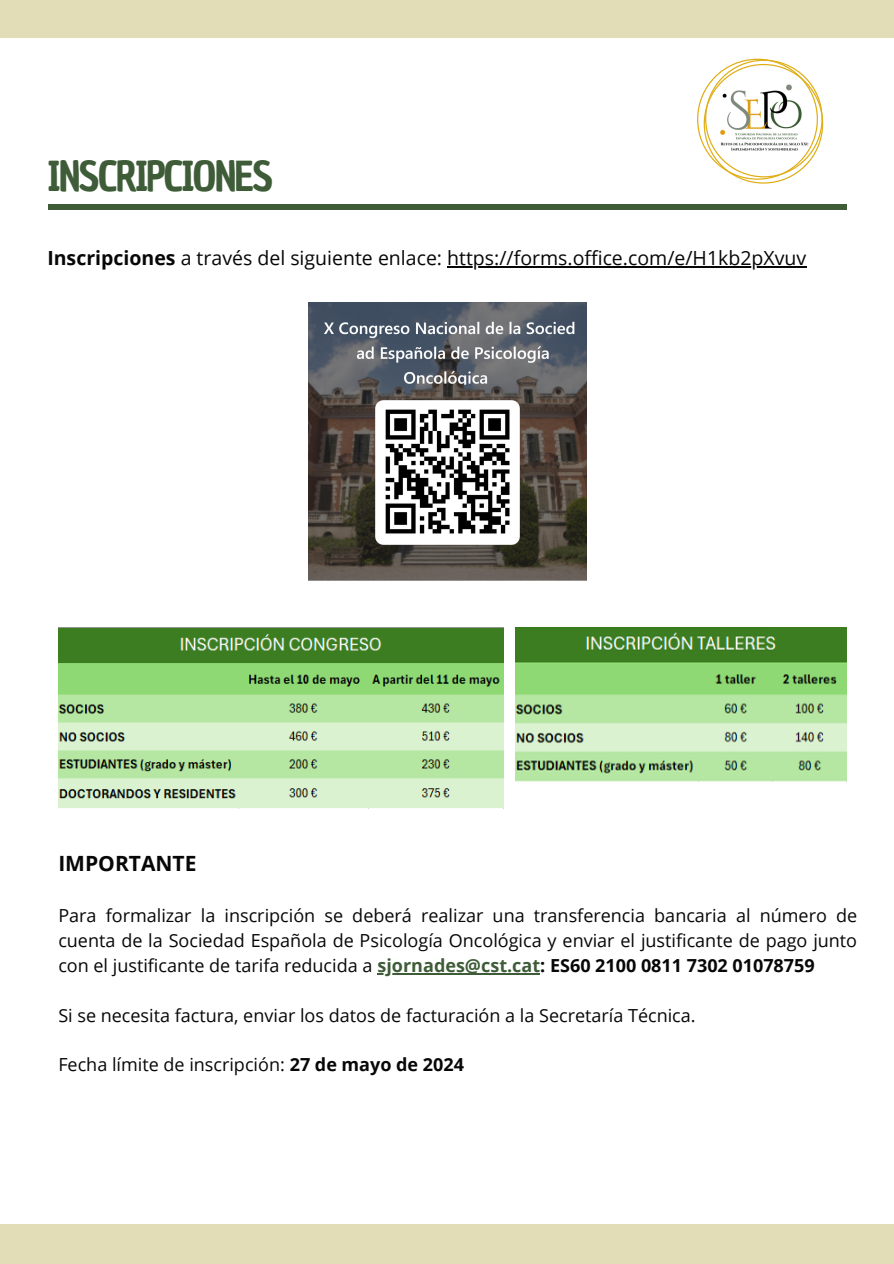
<style>
.page{position:relative;width:894px;height:1264px;background:#fff}
.page>*{position:absolute;margin:0;border:0;box-sizing:border-box;transform-origin:0 0}
.t1{font:40.35px "Chau Philomene One";letter-spacing:-.05em;color:#3e5c37}
.t2{font:700 21px "Open Sans";color:#070707}
.t3{font:19.5px "Open Sans";color:#070707}
.t4{font:18px/24.8px "Open Sans";color:#070707;text-align:justify}
.s1{font-weight:700}
.s2{font-weight:700;color:#3e5c37}
</style>
<div class="page">
<div style="left:48px;top:204px;width:798px;height:5px;background:#3e5c37"></div>
<div style="left:0;top:1224px;width:893px;height:39px;background:#e2dcb7"></div>
<div style="left:0;top:0;width:893px;height:38px;background:#e2dcb7"></div>
<svg style="left:697px;top:59px;width:125px;height:125px"></svg>
<img style="left:58px;top:627px;width:445px;height:181px">
<img style="left:515px;top:627px;width:331px;height:154px">
<img style="left:308px;top:303px;width:278px;height:278px">
<hr style="left:377px;top:973px;width:163px;height:1px;background:#3e5c37">
<hr style="left:447px;top:266px;width:359px;height:1px;background:#070707">
<h1 class="t1" style="left:48px;top:149px;width:227px">INSCRIPCIONES</h1>
<p class="t3" style="left:47px;top:244px;width:760px"><span class="s1">Inscripciones</span> a través del siguiente enlace: https://forms.office.com/e/H1kb2pXvuv</p>
<p class="t2" style="left:58px;top:848px;width:140px">IMPORTANTE</p>
<p class="t4" style="left:58px;top:903px;width:800px">Para formalizar la inscripción se deberá realizar una transferencia bancaria al número de cuenta de la Sociedad Española de Psicología Oncológica y enviar el justificante de pago junto con el justificante de tarifa reducida a <span class="s2">sjornades@cst.cat</span><span class="s1">: ES60 2100 0811 7302 01078759</span></p>
<p class="t4" style="left:58px;top:1002px;width:638px">Si se necesita factura, enviar los datos de facturación a la Secretaría Técnica.</p>
<p class="t4" style="left:58px;top:1051px;width:407px">Fecha límite de inscripción: <span class="s1">27 de mayo de 2024</span></p>
</div>
